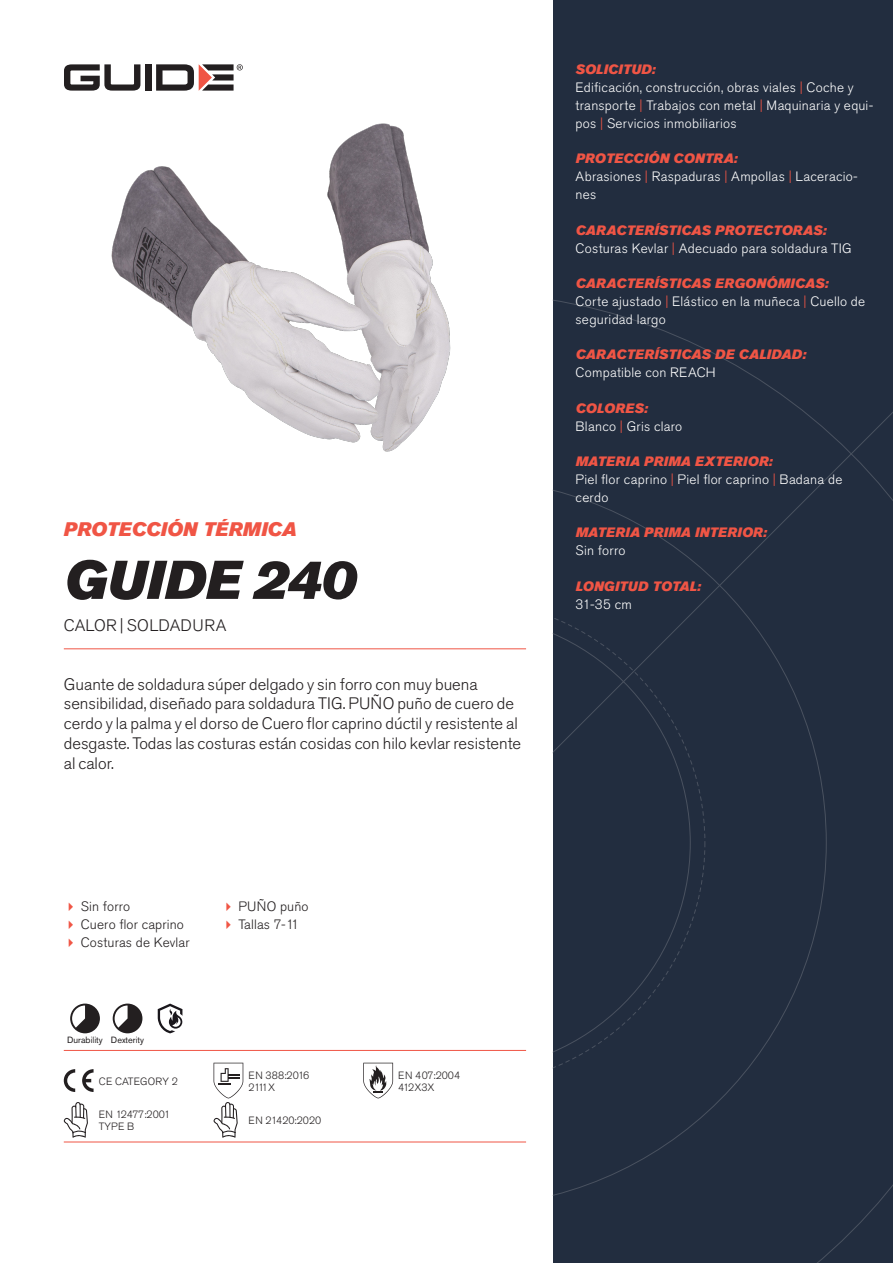
<style>
.page{position:relative;width:893px;height:1263px;background:#fff}
.page>*{position:absolute;margin:0;border:0;box-sizing:border-box;transform-origin:0 0}
.Rubrik{font:italic 54px "Akzidenz Grotesk Pro Super";color:#231f20}
.Överrubrik{font:italic 19.5px "Akzidenz Grotesk Pro Super";letter-spacing:.005em;color:#f05545}
.Ingress{font:300 16.5px/19.8px "Akzidenz Grotesk Pro";color:#231f20}
.Product_-_AltSegment{font:300 16.5px "Akzidenz Grotesk Pro";letter-spacing:.02em;color:#231f20}
.Produkt_-_Brödtext{font:300 13.5px/18px "Akzidenz Grotesk Pro";letter-spacing:.02em;color:#fff}
.Produkt_-_Namn{font:italic 13.5px "Akzidenz Grotesk Pro Super";letter-spacing:.01em;color:#f05545}
.t1{font:300 13.5px "Akzidenz Grotesk Pro";letter-spacing:.01em;color:#231f20}
.t2{font:300 10.5px "Akzidenz Grotesk Pro";color:#231f20}
.t3{font:300 10.5px "Akzidenz Grotesk Pro";letter-spacing:-.02em;color:#231f20}
.Produkt_-_Egenskaper{font:9px "Akzidenz Grotesk Pro";color:#231f20}
.s1{color:#f05545}
</style>
<div class="page">
<div style="left:145px;top:64px;width:7px;height:27px;background:#231f20"></div>
<svg style="left:156px;top:64px;width:87px;height:27px"></svg>
<svg style="left:64px;top:64px;width:76px;height:27px"></svg>
<div style="left:553px;top:0;width:340px;height:1263px;background:#222d3f"></div>
<svg style="left:553px;top:300px;width:340px;height:963px"></svg>
<hr style="left:64px;top:1050px;width:462px;height:1px;background:#f05545">
<hr style="left:64px;top:1142px;width:462px;height:1px;background:#f05545">
<svg style="left:70px;top:1003px;width:30px;height:30px"></svg>
<svg style="left:113px;top:1003px;width:29px;height:30px"></svg>
<svg style="left:158px;top:1003px;width:24px;height:30px"></svg>
<svg style="left:64px;top:1069px;width:11px;height:23px"></svg>
<svg style="left:82px;top:1069px;width:12px;height:23px"></svg>
<svg style="left:363px;top:1063px;width:30px;height:35px"></svg>
<svg style="left:64px;top:1102px;width:24px;height:36px"></svg>
<svg style="left:214px;top:1063px;width:29px;height:75px"></svg>
<img style="left:111px;top:123px;width:340px;height:329px">
<hr style="left:64px;top:648px;width:462px;height:1px;background:#f05545">
<p class="Överrubrik" style="left:64px;top:517px;width:234px">PROTECCIÓN TÉRMICA</p>
<p class="Rubrik" style="left:64px;top:545px;width:293px">GUIDE 240</p>
<p class="Product_-_AltSegment" style="left:64px;top:615px;width:164px">CALOR | SOLDADURA</p>
<p class="Ingress" style="left:64px;top:674px;width:459px">Guante de soldadura súper delgado y sin forro con muy buena sensibilidad, diseñado para soldadura TIG. PUÑO puño de cuero de cerdo y la palma y el dorso de Cuero flor caprino dúctil y resistente al desgaste. Todas las costuras están cosidas con hilo kevlar resistente al calor.</p>
<p class="t1" style="left:81px;top:898px;width:51px">Sin forro</p>
<p class="t1" style="left:81px;top:916px;width:105px">Cuero flor caprino</p>
<p class="t1" style="left:81px;top:934px;width:110px">Costuras de Kevlar</p>
<p class="Produkt_-_Egenskaper" style="left:67px;top:1034px;width:37px">Durability</p>
<p class="Produkt_-_Egenskaper" style="left:111px;top:1034px;width:35px">Dexterity</p>
<p class="t2" style="left:99px;top:1074px;width:81px">CE CATEGORY 2</p>
<p class="t3" style="left:99px;top:1107px;width:73px">EN 12477:2001</p>
<p class="t2" style="left:99px;top:1119px;width:37px">TYPE B</p>
<p class="t1" style="left:238px;top:898px;width:72px">PUÑO puño</p>
<p class="t1" style="left:238px;top:916px;width:62px">Tallas 7-11</p>
<p class="t2" style="left:248px;top:1068px;width:62px">EN 388:2016</p>
<p class="t2" style="left:248px;top:1080px;width:28px">2111X</p>
<p class="t2" style="left:248px;top:1113px;width:74px">EN 21420:2020</p>
<p class="t2" style="left:398px;top:1068px;width:63px">EN 407:2004</p>
<p class="t2" style="left:398px;top:1080px;width:38px">412X3X</p>
<p class="Produkt_-_Namn" style="left:576px;top:60px;width:81px">SOLICITUD:</p>
<p class="Produkt_-_Brödtext" style="left:576px;top:78px;width:299px">Edificación, construcción, obras viales <span class="s1">|</span> Coche y transporte <span class="s1">|</span> Trabajos con metal <span class="s1">|</span> Maquinaria y equi&shy;pos <span class="s1">|</span> Servicios inmobiliarios</p>
<p class="Produkt_-_Namn" style="left:576px;top:150px;width:163px">PROTECCIÓN CONTRA:</p>
<p class="Produkt_-_Brödtext" style="left:576px;top:168px;width:284px">Abrasiones <span class="s1">|</span> Raspaduras <span class="s1">|</span> Ampollas <span class="s1">|</span> Laceracio&shy;nes</p>
<p class="Produkt_-_Namn" style="left:576px;top:221px;width:252px">CARACTERÍSTICAS PROTECTORAS:</p>
<p class="Produkt_-_Brödtext" style="left:576px;top:239px;width:278px">Costuras Kevlar <span class="s1">|</span> Adecuado para soldadura TIG</p>
<p class="Produkt_-_Namn" style="left:576px;top:274px;width:254px">CARACTERÍSTICAS ERGONÓMICAS:</p>
<p class="Produkt_-_Brödtext" style="left:576px;top:292px;width:291px">Corte ajustado <span class="s1">|</span> Elástico en la muñeca <span class="s1">|</span> Cuello de seguridad largo</p>
<p class="Produkt_-_Namn" style="left:576px;top:346px;width:232px">CARACTERÍSTICAS DE CALIDAD:</p>
<p class="Produkt_-_Brödtext" style="left:576px;top:364px;width:142px">Compatible con REACH</p>
<p class="Produkt_-_Namn" style="left:576px;top:399px;width:74px">COLORES:</p>
<p class="Produkt_-_Brödtext" style="left:576px;top:417px;width:108px">Blanco <span class="s1">|</span> Gris claro</p>
<p class="Produkt_-_Namn" style="left:576px;top:452px;width:198px">MATERIA PRIMA EXTERIOR:</p>
<p class="Produkt_-_Brödtext" style="left:576px;top:470px;width:268px">Piel flor caprino <span class="s1">|</span> Piel flor caprino <span class="s1">|</span> Badana de cerdo</p>
<p class="Produkt_-_Namn" style="left:576px;top:524px;width:193px">MATERIA PRIMA INTERIOR:</p>
<p class="Produkt_-_Brödtext" style="left:576px;top:542px;width:51px">Sin forro</p>
<p class="Produkt_-_Namn" style="left:576px;top:577px;width:127px">LONGITUD TOTAL:</p>
<p class="Produkt_-_Brödtext" style="left:576px;top:595px;width:58px">31-35 cm</p>
</div>
